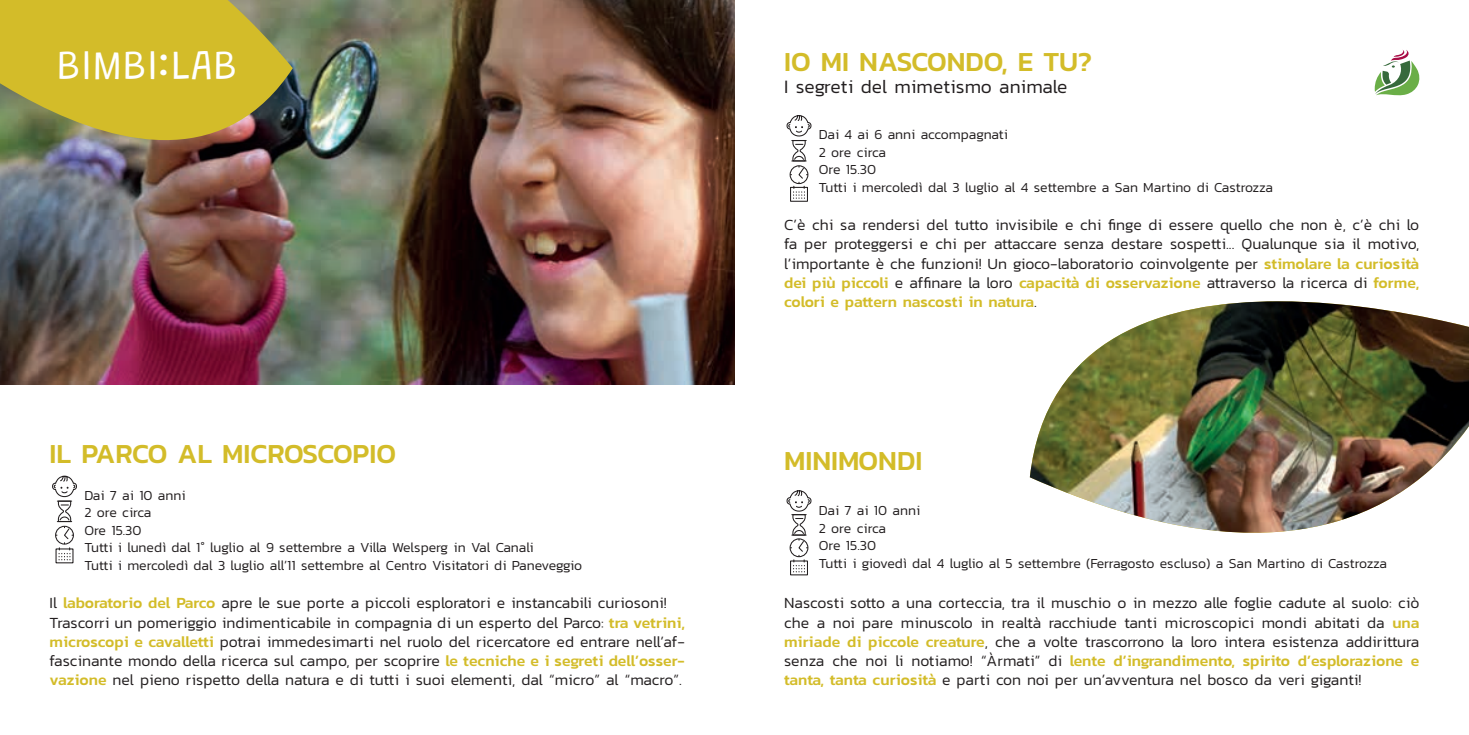
<style>
.page{position:relative;width:1469px;height:735px;background:#fff}
.page>*{position:absolute;margin:0;border:0;box-sizing:border-box;transform-origin:0 0}
.t1{font:300 42px "Grandstander";color:#fff}
.t2{font:500 28px "Kanit";color:#d3bc29}
.t3{font:300 19.25px "Kanit";color:#231f20}
.t4{font:300 15.75px/19.2px "Kanit";color:#231f20;text-align:justify}
.t5{font:300 14px/17.5px "Kanit";color:#231f20}
.s1{font-weight:500;color:#d3bc29}
</style>
<div class="page">
<img style="left:0;top:0;width:734px;height:384px">
<svg style="left:52px;top:475px;width:25px;height:85px"></svg>
<img style="left:0;top:0;width:293px;height:267px">
<svg style="left:786px;top:490px;width:26px;height:82px"></svg>
<div style="left:790px;top:187px;width:18px;height:15px;border:1px solid #231f20"></div>
<svg style="left:786px;top:115px;width:26px;height:84px"></svg>
<img style="left:1029px;top:301px;width:439px;height:232px">
<svg style="left:1374px;top:50px;width:45px;height:46px"></svg>
<h1 class="t1" style="left:56px;top:33px;width:183px">BIMBI:LAB</h1>
<h2 class="t2" style="left:50px;top:432px;width:348px">IL PARCO AL MICROSCOPIO</h2>
<p class="t5" style="left:84px;top:485px;width:499px">Dai 7 ai 10 anni<br>2 ore circa<br>Ore 15.30<br>Tutti i lunedì dal 1° luglio al 9 settembre a Villa Welsperg in Val Canali<br>Tutti i mercoledì dal 3 luglio all’11 settembre al Centro Visitatori di Paneveggio</p>
<p class="t4" style="left:50px;top:592px;width:636px;text-align:left">Il <span class="s1">laboratorio del Parco</span> apre le sue porte a piccoli esploratori e instancabili curiosoni!<br>Trascorri un pomeriggio indimenticabile in compagnia di un esperto del Parco: <span class="s1">tra vetrini, microscopi e cavalletti</span> potrai immedesimarti nel ruolo del ricercatore ed entrare nell’af&shy;fascinante mondo della ricerca sul campo, per scoprire <span class="s1">le tecniche e i segreti dell’osser&shy;vazione</span> nel pieno rispetto della natura e di tutti i suoi elementi, dal “micro” al “macro”.</p>
<h2 class="t2" style="left:784px;top:40px;width:309px">IO MI NASCONDO, E TU?</h2>
<p class="t3" style="left:784px;top:73px;width:285px">I segreti del mimetismo animale</p>
<p class="t5" style="left:819px;top:125px;width:455px">Dai 4 ai 6 anni accompagnati<br>2 ore circa<br>Ore 15.30<br>Tutti i mercoledì dal 3 luglio al 4 settembre a San Martino di Castrozza</p>
<p class="t4" style="left:784px;top:215px;width:637px">C’è chi sa rendersi del tutto invisibile e chi finge di essere quello che non è, c’è chi lo fa per proteggersi e chi per attaccare senza destare sospetti... Qualunque sia il motivo, l’importante è che funzioni! Un gioco-laboratorio coinvolgente per <span class="s1">stimolare la curiosità dei più piccoli</span> e affinare la loro <span class="s1">capacità di osservazione</span> attraverso la ricerca di <span class="s1">forme, colori e pattern nascosti in natura</span>.</p>
<h2 class="t2" style="left:784px;top:439px;width:140px">MINIMONDI</h2>
<p class="t5" style="left:819px;top:501px;width:569px">Dai 7 ai 10 anni<br>2 ore circa<br>Ore 15.30<br>Tutti i giovedì dal 4 luglio al 5 settembre (Ferragosto escluso) a San Martino di Castrozza</p>
<p class="t4" style="left:784px;top:592px;width:637px">Nascosti sotto a una corteccia, tra il muschio o in mezzo alle foglie cadute al suolo: ciò che a noi pare minuscolo in realtà racchiude tanti microscopici mondi abitati da <span class="s1">una miriade di piccole creature</span>, che a volte trascorrono la loro intera esistenza addirittura senza che noi li notiamo! “Àrmati” di <span class="s1">lente d’ingrandimento, spirito d’esplorazione e tanta, tanta curiosità</span> e parti con noi per un’avventura nel bosco da veri giganti!</p>
</div>
